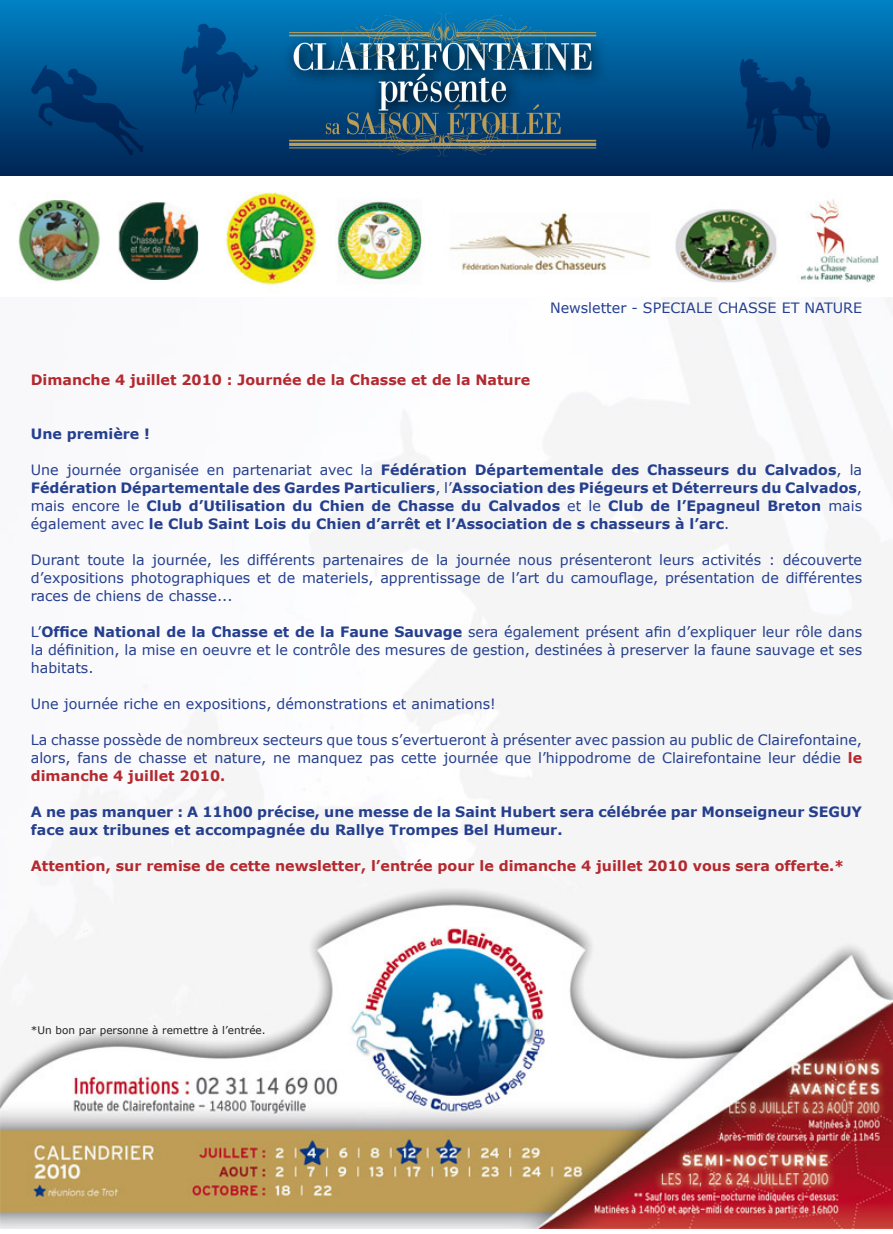
<style>
.page{position:relative;width:893px;height:1234px;background:#fff}
.page>*{position:absolute;margin:0;border:0;box-sizing:border-box;transform-origin:0 0}
.t1{font:14.25px/18px "Verdana";color:#253f8e;text-align:justify}
.t2{font:700 14.25px/18px "Verdana";color:#253f8e;text-align:justify}
.t3{font:700 14.25px "Verdana";color:#b4292f}
.t4{font:10.5px "Verdana";color:#231f20}
.s1{font-weight:400}
.s2{font-weight:700}
.s3{font-weight:700;color:#b4292f}
</style>
<div class="page">
<img style="left:0;top:297px;width:893px;height:931px">
<img style="left:0;top:0;width:893px;height:175px">
<img style="left:18px;top:192px;width:861px;height:96px">
<p class="t1" style="left:550px;top:298px;width:314px">Newsletter - SPECIALE CHASSE ET NATURE</p>
<p class="t3" style="left:31px;top:371px;width:501px">Dimanche 4 juillet 2010 : Journée de la Chasse et de la Nature</p>
<p class="t2" style="left:31px;top:424px;width:121px">Une première !</p>
<p class="t2" style="left:31px;top:460px;width:833px"><span class="s1">Une journée organisée en partenariat avec la</span> Fédération Départementale des Chasseurs du Calvados<span class="s1">, la </span>Fédération Départementale des Gardes Particuliers<span class="s1">, l’</span>Association des Piégeurs et Déterreurs du Calvados<span class="s1">, mais encore le</span> Club d’Utilisation du Chien de Chasse du Calvados <span class="s1">et le</span> Club de l’Epagneul Breton <span class="s1">mais également avec</span> le Club Saint Lois du Chien d’arrêt et l’Association de s chasseurs à l’arc<span class="s1">.</span></p>
<p class="t1" style="left:31px;top:550px;width:833px">Durant toute la journée, les différents partenaires de la journée nous présenteront leurs activités : découverte d’expositions photographiques et de materiels, apprentissage de l’art du camouflage, présentation de différentes races de chiens de chasse...</p>
<p class="t1" style="left:31px;top:622px;width:833px">L’<span class="s2">Office National de la Chasse et de la Faune Sauvage</span> sera également présent afin d’expliquer leur rôle dans la définition, la mise en oeuvre et le contrôle des mesures de gestion, destinées à preserver la faune sauvage et ses habitats.</p>
<p class="t1" style="left:31px;top:694px;width:466px">Une journée riche en expositions, démonstrations et animations!</p>
<p class="t1" style="left:31px;top:730px;width:833px">La chasse possède de nombreux secteurs que tous s’evertueront à présenter avec passion au public de Clairefontaine, alors, fans de chasse et nature, ne manquez pas cette journée que l’hippodrome de Clairefontaine leur dédie <span class="s3">le dimanche 4 juillet 2010.</span></p>
<p class="t2" style="left:31px;top:802px;width:833px">A ne pas manquer : A 11h00 précise, une messe de la Saint Hubert sera célébrée par Monseigneur SEGUY face aux tribunes et accompagnée du Rallye Trompes Bel Humeur.</p>
<p class="t3" style="left:31px;top:857px;width:815px">Attention, sur remise de cette newsletter, l’entrée pour le dimanche 4 juillet 2010 vous sera offerte.*</p>
<p class="t4" style="left:31px;top:1022px;width:236px">*Un bon par personne à remettre à l’entrée.</p>
</div>
